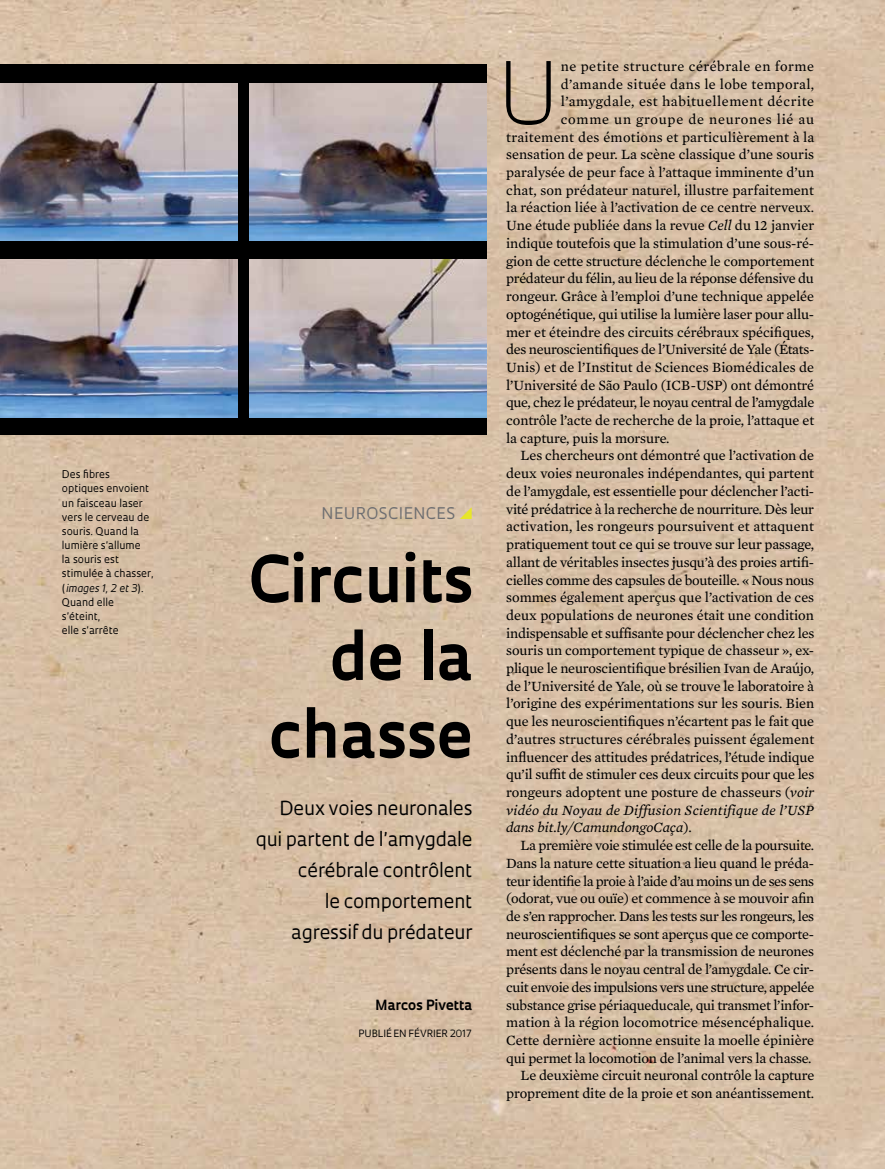
<style>
.page{position:relative;width:885px;height:1169px;background:#fff}
.page>*{position:absolute;margin:0;border:0;box-sizing:border-box;transform-origin:0 0}
.t1{font:300 83.55px "Oculum";color:#000}
.t2{font:700 62.7px/77.7px "Oculum";color:#000;text-align:right}
.t3{font:18.75px/30.9px "Oculum";letter-spacing:-.01em;color:#000;text-align:right}
.t4{font:15.6px "Oculum";letter-spacing:.03em;color:#6d6e71}
.t5{font:14.4px "Mercury Text G2";letter-spacing:-.01em;color:#000}
.t6{font:14.4px "Mercury Text G2";letter-spacing:.01em;color:#000}
.t7{font:14.4px "Mercury Text G2";letter-spacing:.035em;color:#000}
.t8{font:14.4px "Mercury Text G2";letter-spacing:-.035em;color:#000}
.t9{font:14.4px "Mercury Text G2";letter-spacing:-.03em;color:#000}
.t10{font:italic 14.4px "Mercury Text G2";letter-spacing:.015em;color:#000}
.t11{font:14.4px "Mercury Text G2";letter-spacing:.025em;color:#000}
.t12{font:14.4px "Mercury Text G2";letter-spacing:.05em;color:#000}
.t13{font:italic 14.4px "Mercury Text G2";letter-spacing:-.005em;color:#000}
.t14{font:700 13.65px "Oculum";letter-spacing:-.005em;color:#000}
.t15{font:10.35px/14.1px "Oculum";color:#000}
.t16{font:9.75px "Oculum";letter-spacing:-.01em;color:#000}
.s1{font-style:italic}
.s2{font-style:normal}
</style>
<div class="page">
<img style="left:0;top:0;width:885px;height:1168px">
<div style="left:0;top:64px;width:487px;height:370px;background:#000"></div>
<img style="left:249px;top:260px;width:238px;height:157px">
<img style="left:0;top:83px;width:237px;height:158px">
<img style="left:0;top:260px;width:237px;height:157px">
<img style="left:249px;top:83px;width:238px;height:158px">
<svg style="left:80px;top:1126px;width:6px;height:7px"></svg>
<svg style="left:460px;top:507px;width:12px;height:12px"></svg>
<p class="t15" style="left:62px;top:467px;width:93px">Des fibres optiques envoient un faisceau laser vers le cerveau de souris. Quand la lumière s’allume<br>la souris est stimulée à chasser, (<span class="s1">images 1, 2 et 3</span>).<br>Quand elle s’éteint,<br>elle s’arrête</p>
<p class="t4" style="left:322px;top:503px;width:135px">NEUROSCIENCES</p>
<h2 class="t2" style="left:248px;top:537px;width:226px">Circuits de la chasse</h2>
<h3 class="t3" style="left:256px;top:791px;width:218px">Deux voies neuronales qui partent de l’amygdale cérébrale contrôlent<br>le comportement agressif du prédateur</h3>
<p class="t14" style="left:375px;top:995px;width:99px">Marcos Pivetta</p>
<p class="t16" style="left:358px;top:1026px;width:114px">PUBLIÉ EN FÉVRIER 2017</p>
<h1 class="t1" style="left:498px;top:36px;width:63px">U</h1>
<p class="t7" style="left:561px;top:56px;width:255px">ne petite structure cérébrale en forme</p>
<p class="t11" style="left:561px;top:73px;width:255px">d’amande située dans le lobe temporal,</p>
<p class="t7" style="left:561px;top:91px;width:255px">l’amygdale, est habituellement décrite</p>
<p class="t12" style="left:561px;top:109px;width:255px">comme un groupe de neurones lié au</p>
<p class="t6" style="left:506px;top:126px;width:310px">traitement des émotions et particulièrement à la</p>
<p class="t5" style="left:506px;top:144px;width:310px">sensation de peur. La scène classique d’une souris</p>
<p class="t5" style="left:506px;top:162px;width:309px">paralysée de peur face à l’attaque imminente d’un</p>
<p class="t6" style="left:506px;top:180px;width:309px">chat, son prédateur naturel, illustre parfaitement</p>
<p class="t5" style="left:506px;top:197px;width:310px">la réaction liée à l’activation de ce centre nerveux.</p>
<p class="t5" style="left:506px;top:215px;width:310px">Une étude publiée dans la revue <span class="s1">Cell</span> du 12 janvier</p>
<p class="t5" style="left:506px;top:233px;width:309px">indique toutefois que la stimulation d’une sous-ré-</p>
<p class="t5" style="left:506px;top:250px;width:310px">gion de cette structure déclenche le comportement</p>
<p class="t5" style="left:506px;top:268px;width:309px">prédateur du félin, au lieu de la réponse défensive du</p>
<p class="t5" style="left:506px;top:286px;width:309px">rongeur. Grâce à l’emploi d’une technique appelée</p>
<p class="t5" style="left:506px;top:303px;width:309px">optogénétique, qui utilise la lumière laser pour allu-</p>
<p class="t5" style="left:506px;top:321px;width:309px">mer et éteindre des circuits cérébraux spécifiques,</p>
<p class="t5" style="left:506px;top:339px;width:310px">des neuroscientifiques de l’Université de Yale (États-</p>
<p class="t5" style="left:506px;top:357px;width:310px">Unis) et de l’Institut de Sciences Biomédicales de</p>
<p class="t5" style="left:506px;top:374px;width:309px">l’Université de São Paulo (ICB-USP) ont démontré</p>
<p class="t5" style="left:506px;top:392px;width:310px">que, chez le prédateur, le noyau central de l’amygdale</p>
<p class="t5" style="left:506px;top:410px;width:310px">contrôle l’acte de recherche de la proie, l’attaque et</p>
<p class="t5" style="left:506px;top:427px;width:165px">la capture, puis la morsure.</p>
<p class="t5" style="left:521px;top:445px;width:295px">Les chercheurs ont démontré que l’activation de</p>
<p class="t5" style="left:506px;top:463px;width:309px">deux voies neuronales indépendantes, qui partent</p>
<p class="t5" style="left:506px;top:480px;width:309px">de l’amygdale, est essentielle pour déclencher l’acti-</p>
<p class="t5" style="left:506px;top:498px;width:309px">vité prédatrice à la recherche de nourriture. Dès leur</p>
<p class="t6" style="left:506px;top:516px;width:309px">activation, les rongeurs poursuivent et attaquent</p>
<p class="t5" style="left:506px;top:534px;width:309px">pratiquement tout ce qui se trouve sur leur passage,</p>
<p class="t5" style="left:506px;top:551px;width:309px">allant de véritables insectes jusqu’à des proies artifi-</p>
<p class="t5" style="left:506px;top:569px;width:309px">cielles comme des capsules de bouteille. « Nous nous</p>
<p class="t5" style="left:506px;top:587px;width:310px">sommes également aperçus que l’activation de ces</p>
<p class="t5" style="left:506px;top:604px;width:309px">deux populations de neurones était une condition</p>
<p class="t5" style="left:506px;top:622px;width:310px">indispensable et suffisante pour déclencher chez les</p>
<p class="t5" style="left:506px;top:640px;width:309px">souris un comportement typique de chasseur », ex-</p>
<p class="t5" style="left:506px;top:658px;width:309px">plique le neuroscientifique brésilien Ivan de Araújo,</p>
<p class="t5" style="left:506px;top:675px;width:309px">de l’Université de Yale, où se trouve le laboratoire à</p>
<p class="t5" style="left:506px;top:693px;width:310px">l’origine des expérimentations sur les souris. Bien</p>
<p class="t5" style="left:506px;top:711px;width:309px">que les neuroscientifiques n’écartent pas le fait que</p>
<p class="t5" style="left:506px;top:728px;width:309px">d’autres structures cérébrales puissent également</p>
<p class="t5" style="left:506px;top:746px;width:310px">influencer des attitudes prédatrices, l’étude indique</p>
<p class="t5" style="left:506px;top:764px;width:310px">qu’il suffit de stimuler ces deux circuits pour que les</p>
<p class="t5" style="left:506px;top:781px;width:310px">rongeurs adoptent une posture de chasseurs (<span class="s1">voir</span></p>
<p class="t10" style="left:506px;top:799px;width:310px">vidéo du Noyau de Diffusion Scientifique de l’USP</p>
<p class="t13" style="left:506px;top:817px;width:187px">dans bit.ly/CamundongoCaça<span class="s2">).</span></p>
<p class="t5" style="left:521px;top:835px;width:295px">La première voie stimulée est celle de la poursuite.</p>
<p class="t5" style="left:506px;top:852px;width:309px">Dans la nature cette situation a lieu quand le préda-</p>
<p class="t8" style="left:506px;top:870px;width:310px">teur identifie la proie à l’aide d’au moins un de ses sens</p>
<p class="t5" style="left:506px;top:888px;width:310px">(odorat, vue ou ouïe) et commence à se mouvoir afin</p>
<p class="t5" style="left:506px;top:905px;width:310px">de s’en rapprocher. Dans les tests sur les rongeurs, les</p>
<p class="t5" style="left:506px;top:923px;width:309px">neuroscientifiques se sont aperçus que ce comporte-</p>
<p class="t5" style="left:506px;top:941px;width:310px">ment est déclenché par la transmission de neurones</p>
<p class="t5" style="left:506px;top:959px;width:309px">présents dans le noyau central de l’amygdale. Ce cir-</p>
<p class="t9" style="left:506px;top:976px;width:310px">cuit envoie des impulsions vers une structure, appelée</p>
<p class="t5" style="left:506px;top:994px;width:309px">substance grise périaqueducale, qui transmet l’infor-</p>
<p class="t5" style="left:506px;top:1012px;width:310px">mation à la région locomotrice mésencéphalique.</p>
<p class="t5" style="left:506px;top:1029px;width:310px">Cette dernière actionne ensuite la moelle épinière</p>
<p class="t5" style="left:506px;top:1047px;width:307px">qui permet la locomotion de l’animal vers la chasse.</p>
<p class="t5" style="left:521px;top:1065px;width:295px">Le deuxième circuit neuronal contrôle la capture</p>
<p class="t5" style="left:506px;top:1082px;width:309px">proprement dite de la proie et son anéantissement.</p>
</div>
